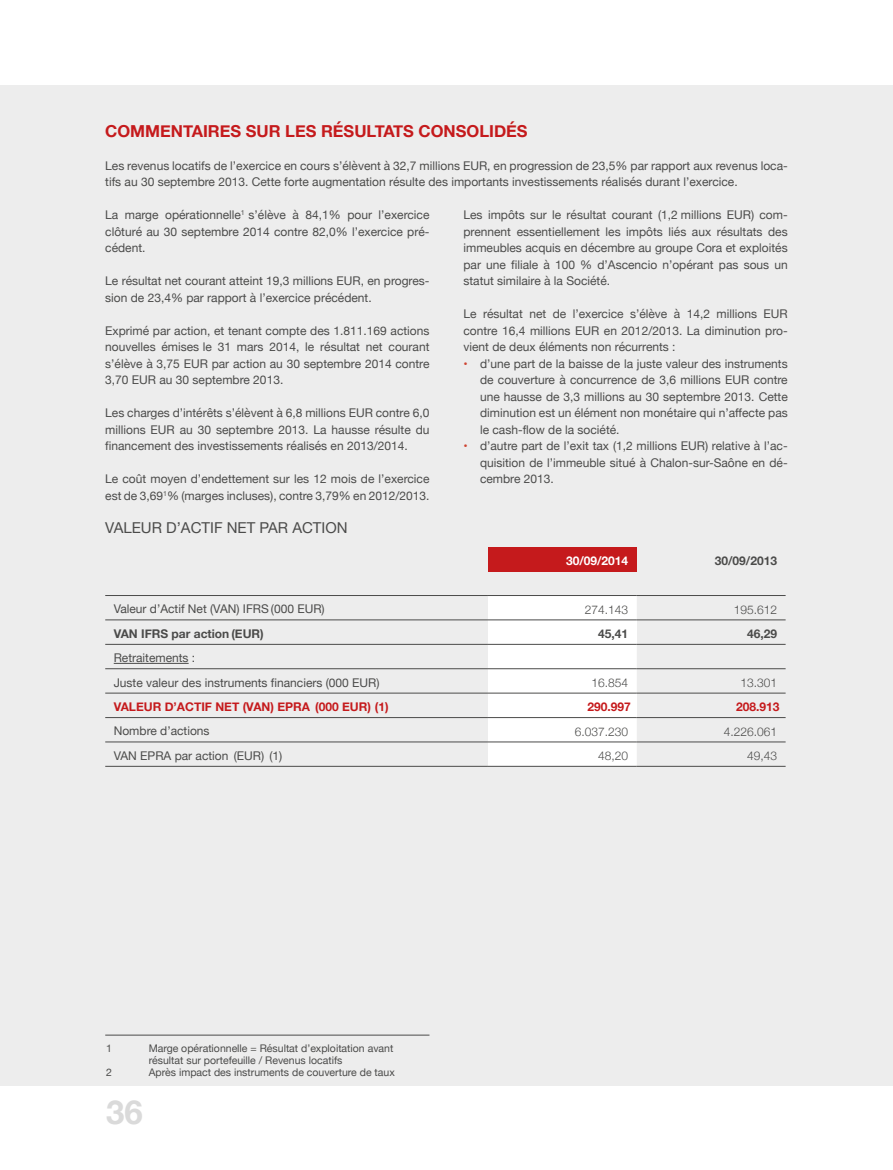
<style>
.page{position:relative;width:893px;height:1170px;background:#fff}
.page>*{position:absolute;margin:0;border:0;box-sizing:border-box;transform-origin:0 0}
.t1{font:700 33px "Helvetica Neue";color:#dadada}
.t2{font:700 16.5px "Helvetica Neue";color:#c51a1c}
.t3{font:15px "Helvetica Neue";color:#4b4b4a}
.t4{font:12px/16.5px "Helvetica Neue";color:#4b4b4a;text-align:justify}
.t5{font:300 12px "Helvetica Neue";color:#4b4b4a}
.t6{font:700 12px "Helvetica Neue";color:#c51a1c}
.t7{font:700 12px "Helvetica Neue";color:#4b4b4a}
.t8{font:700 12px "Helvetica Neue";color:#fff}
.t9{font:10.5px/12px "Helvetica Neue";color:#4b4b4a}
.s1{color:#ce4331}
</style>
<div class="page">
<div style="left:0;top:85px;width:893px;height:1000px;background:#ededed"></div>
<div style="left:488px;top:547px;width:149px;height:24px;background:#c51a1c"></div>
<div style="left:488px;top:596px;width:149px;height:170px;background:#fff"></div>
<div style="left:488px;top:620px;width:149px;height:24px;background:#fff"></div>
<div style="left:488px;top:693px;width:149px;height:24px;background:#fff"></div>
<hr style="left:105px;top:595px;width:383px;height:1px;background:#4b4b4a">
<hr style="left:488px;top:595px;width:149px;height:1px;background:#4b4b4a">
<hr style="left:637px;top:595px;width:149px;height:1px;background:#4b4b4a">
<hr style="left:105px;top:619px;width:383px;height:1px;background:#4b4b4a">
<hr style="left:105px;top:644px;width:383px;height:1px;background:#4b4b4a">
<hr style="left:488px;top:619px;width:149px;height:1px;background:#4b4b4a">
<hr style="left:488px;top:644px;width:149px;height:1px;background:#4b4b4a">
<hr style="left:637px;top:619px;width:149px;height:1px;background:#4b4b4a">
<hr style="left:637px;top:644px;width:149px;height:1px;background:#4b4b4a">
<hr style="left:105px;top:692px;width:383px;height:1px;background:#4b4b4a">
<hr style="left:105px;top:717px;width:383px;height:1px;background:#4b4b4a">
<hr style="left:488px;top:692px;width:149px;height:1px;background:#4b4b4a">
<hr style="left:488px;top:717px;width:149px;height:1px;background:#4b4b4a">
<hr style="left:105px;top:668px;width:383px;height:1px;background:#4b4b4a">
<hr style="left:488px;top:668px;width:149px;height:1px;background:#4b4b4a">
<hr style="left:637px;top:668px;width:149px;height:1px;background:#4b4b4a">
<hr style="left:637px;top:692px;width:149px;height:1px;background:#4b4b4a">
<hr style="left:637px;top:717px;width:149px;height:1px;background:#4b4b4a">
<hr style="left:105px;top:741px;width:383px;height:1px;background:#4b4b4a">
<hr style="left:488px;top:741px;width:149px;height:1px;background:#4b4b4a">
<hr style="left:637px;top:741px;width:149px;height:1px;background:#4b4b4a">
<hr style="left:105px;top:766px;width:383px;height:1px;background:#4b4b4a">
<hr style="left:488px;top:766px;width:149px;height:1px;background:#4b4b4a">
<hr style="left:637px;top:766px;width:149px;height:1px;background:#4b4b4a">
<hr style="left:114px;top:663px;width:75px;height:1px;background:#4b4b4a">
<hr style="left:105px;top:1034px;width:324px;height:1px;background:#4b4b4a">
<h2 class="t2" style="left:105px;top:118px;width:424px">COMMENTAIRES SUR LES RÉSULTATS CONSOLIDÉS</h2>
<p class="t4" style="left:105px;top:158px;width:684px">Les revenus locatifs de l’exercice en cours s’élèvent à 32,7 millions EUR, en progression de 23,5% par rapport aux revenus loca&shy;tifs au 30 septembre 2013. Cette forte augmentation résulte des importants investissements réalisés durant l’exercice.</p>
<p class="t4" style="left:105px;top:207px;width:326px">La marge opérationnelle<sup>1</sup> s’élève à 84,1% pour l’exercice clôturé au 30 septembre 2014 contre 82,0% l’exercice pré&shy;cédent.</p>
<p class="t4" style="left:105px;top:273px;width:326px">Le résultat net courant atteint 19,3 millions EUR, en progres&shy;sion de 23,4% par rapport à l’exercice précédent.</p>
<p class="t4" style="left:105px;top:323px;width:326px">Exprimé par action, et tenant compte des 1.811.169 actions nouvelles émises le 31 mars 2014, le résultat net courant s’élève à 3,75 EUR par action au 30 septembre 2014 contre 3,70 EUR au 30 septembre 2013.</p>
<p class="t4" style="left:105px;top:405px;width:326px">Les charges d’intérêts s’élèvent à 6,8 millions EUR contre 6,0 millions EUR au 30 septembre 2013. La hausse résulte du financement des investissements réalisés en 2013/2014.</p>
<p class="t4" style="left:105px;top:471px;width:326px">Le coût moyen d’endettement sur les 12 mois de l’exercice est de 3,69<sup>1</sup>% (marges incluses), contre 3,79% en 2012/2013.</p>
<p class="t4" style="left:463px;top:207px;width:326px">Les impôts sur le résultat courant (1,2 millions EUR) com&shy;prennent essentiellement les impôts liés aux résultats des immeubles acquis en décembre au groupe Cora et exploités par une filiale à 100 % d’Ascencio n’opérant pas sous un statut similaire à la Société.</p>
<p class="t4" style="left:463px;top:306px;width:326px">Le résultat net de l’exercice s’élève à 14,2 millions EUR contre 16,4 millions EUR en 2012/2013. La diminution pro&shy;vient de deux éléments non récurrents :</p>
<p class="t4" style="left:480px;top:356px;width:309px;text-indent:-16px"><span class="s1">•</span> d’une part de la baisse de la juste valeur des instruments de couverture à concurrence de 3,6 millions EUR contre une hausse de 3,3 millions au 30 septembre 2013. Cette diminution est un élément non monétaire qui n’affecte pas le cash-flow de la société.</p>
<p class="t4" style="left:480px;top:438px;width:309px;text-indent:-16px"><span class="s1">•</span> d’autre part de l’exit tax (1,2 millions EUR) relative à l’ac&shy;quisition de l’immeuble situé à Chalon-sur-Saône en dé&shy;cembre 2013.</p>
<p class="t3" style="left:105px;top:516px;width:244px">VALEUR D’ACTIF NET PAR ACTION</p>
<p class="t8" style="left:566px;top:551px;width:64px">30/09/2014</p>
<p class="t7" style="left:715px;top:551px;width:64px">30/09/2013</p>
<p class="t4" style="left:114px;top:601px;width:212px">Valeur d’Actif Net (VAN) IFRS (000 EUR)</p>
<p class="t5" style="left:585px;top:599px;width:45px">274.143</p>
<p class="t5" style="left:734px;top:599px;width:45px">195.612</p>
<p class="t7" style="left:114px;top:624px;width:152px">VAN IFRS par action (EUR)</p>
<p class="t7" style="left:598px;top:624px;width:32px">45,41</p>
<p class="t7" style="left:747px;top:624px;width:32px">46,29</p>
<p class="t4" style="left:114px;top:646px;width:267px;line-height:24.3px">Retraitements :<br>Juste valeur des instruments financiers (000 EUR)</p>
<p class="t5" style="left:592px;top:672px;width:38px">16.854</p>
<p class="t5" style="left:740px;top:672px;width:38px">13.301</p>
<p class="t6" style="left:114px;top:697px;width:276px">VALEUR D’ACTIF NET (VAN) EPRA (000 EUR) (1)</p>
<p class="t6" style="left:587px;top:697px;width:45px">290.997</p>
<p class="t6" style="left:736px;top:697px;width:45px">208.913</p>
<p class="t4" style="left:114px;top:723px;width:97px">Nombre d’actions</p>
<p class="t5" style="left:575px;top:721px;width:55px">6.037.230</p>
<p class="t5" style="left:724px;top:721px;width:55px">4.226.061</p>
<p class="t4" style="left:114px;top:747px;width:170px">VAN EPRA par action (EUR) (1)</p>
<p class="t5" style="left:598px;top:746px;width:32px">48,20</p>
<p class="t5" style="left:747px;top:746px;width:32px">49,43</p>
<p class="t9" style="left:106px;top:1043px;width:7px">1</p>
<p class="t9" style="left:149px;top:1043px;width:246px">Marge opérationnelle = Résultat d’exploitation avant résultat sur portefeuille / Revenus locatifs</p>
<p class="t9" style="left:106px;top:1067px;width:7px">2</p>
<p class="t9" style="left:149px;top:1067px;width:248px">Après impact des instruments de couverture de taux</p>
<h1 class="t1" style="left:106px;top:1085px;width:38px">36</h1>
</div>
